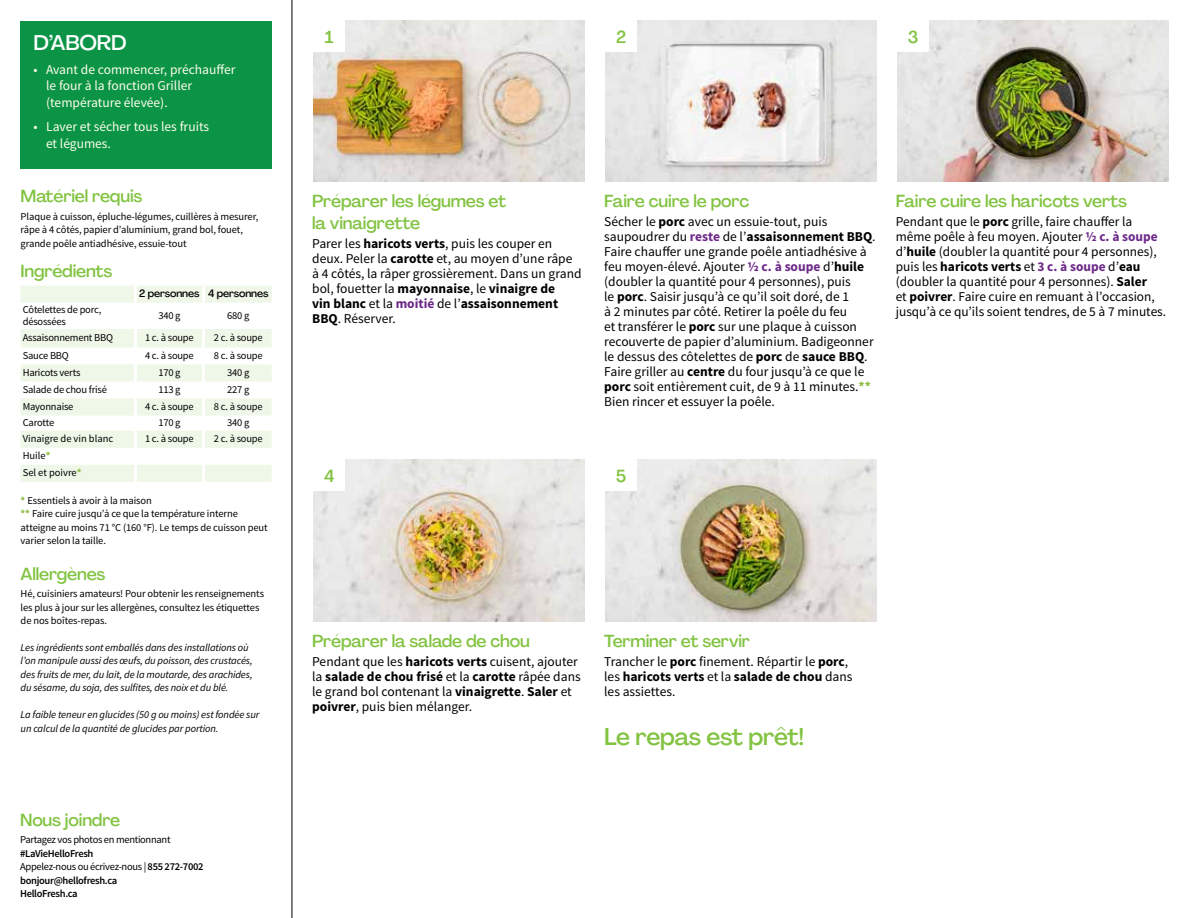
<style>
.page{position:relative;width:1188px;height:918px;background:#fff}
.page>*{position:absolute;margin:0;border:0;box-sizing:border-box;transform-origin:0 0}
.t1{font:500 24px "Agrandir";letter-spacing:-.02em;color:#82c341}
.t2{font:500 21px "Agrandir";letter-spacing:-.01em;color:#fff}
.t3{font:500 17.25px/22px "Agrandir";letter-spacing:-.01em;color:#82c341}
.t4{font:13.5px/15px "Source Sans Pro";color:#000}
.t5{font:13.5px/16.2px "Source Sans Pro";color:#fffdec}
.t6{font:10.5px/13.5px "Source Sans Pro";letter-spacing:-.01em;color:#000}
.t7{font:italic 10.5px/13.5px "Source Sans Pro";letter-spacing:-.01em;color:#000}
.t8{font:600 10.5px/13.5px "Source Sans Pro";letter-spacing:-.03em;color:#000}
.t9{font:10.5px "Source Sans Pro";letter-spacing:-.03em;color:#000}
.t10{font:500 10.5px "Agrandir";letter-spacing:-.01em;color:#000}
.s1{font-weight:700;color:#8cba42}
.s2{font-weight:400}
.s3{font-weight:700}
.s4{font-weight:700;color:#6c2888}
</style>
<div class="page">
<hr style="left:292px;top:0;width:1px;height:918px;background:#000">
<svg style="left:21px;top:286px;width:251px;height:196px;fill:#f2f8ec"></svg>
<hr style="left:134px;top:286px;width:3px;height:17px;background:#fff">
<hr style="left:202px;top:286px;width:3px;height:17px;background:#fff">
<hr style="left:134px;top:303px;width:3px;height:26px;background:#fff">
<hr style="left:202px;top:303px;width:3px;height:26px;background:#fff">
<hr style="left:134px;top:329px;width:3px;height:18px;background:#fff">
<hr style="left:202px;top:329px;width:3px;height:18px;background:#fff">
<hr style="left:134px;top:347px;width:3px;height:17px;background:#fff">
<hr style="left:202px;top:347px;width:3px;height:17px;background:#fff">
<hr style="left:134px;top:364px;width:3px;height:17px;background:#fff">
<hr style="left:202px;top:364px;width:3px;height:17px;background:#fff">
<hr style="left:134px;top:381px;width:3px;height:17px;background:#fff">
<hr style="left:202px;top:381px;width:3px;height:17px;background:#fff">
<hr style="left:134px;top:398px;width:3px;height:17px;background:#fff">
<hr style="left:202px;top:398px;width:3px;height:17px;background:#fff">
<hr style="left:134px;top:416px;width:3px;height:15px;background:#fff">
<hr style="left:202px;top:416px;width:3px;height:15px;background:#fff">
<hr style="left:134px;top:431px;width:3px;height:17px;background:#fff">
<hr style="left:202px;top:431px;width:3px;height:17px;background:#fff">
<hr style="left:134px;top:448px;width:3px;height:17px;background:#fff">
<hr style="left:202px;top:448px;width:3px;height:17px;background:#fff">
<hr style="left:134px;top:465px;width:3px;height:17px;background:#fff">
<hr style="left:202px;top:465px;width:3px;height:17px;background:#fff">
<div style="left:21px;top:21px;width:251px;height:148px;background:#0b9446"></div>
<img style="left:313px;top:459px;width:272px;height:162px">
<div style="left:313px;top:459px;width:32px;height:32px;background:#fff"></div>
<img style="left:605px;top:459px;width:272px;height:162px">
<div style="left:605px;top:459px;width:32px;height:32px;background:#fff"></div>
<img style="left:313px;top:20px;width:272px;height:161px">
<div style="left:313px;top:20px;width:32px;height:32px;background:#fff"></div>
<img style="left:605px;top:20px;width:272px;height:161px">
<div style="left:605px;top:20px;width:32px;height:32px;background:#fff"></div>
<img style="left:897px;top:20px;width:272px;height:161px">
<div style="left:897px;top:20px;width:32px;height:32px;background:#fff"></div>
<h2 class="t2" style="left:33px;top:29px;width:95px">D’ABORD</h2>
<p class="t5" style="left:46px;top:62px;width:191px;text-indent:-13px">• Avant de commencer, préchauffer le four à la fonction Griller (température élevée).</p>
<p class="t5" style="left:46px;top:119px;width:165px;text-indent:-13px">• Laver et sécher tous les fruits et légumes.</p>
<p class="t3" style="left:21px;top:185px;width:123px">Matériel requis</p>
<p class="t6" style="left:21px;top:210px;width:239px">Plaque à cuisson, épluche-légumes, cuillères à mesurer, râpe à 4 côtés, papier d’aluminium, grand bol, fouet, grande poêle antiadhésive, essuie-tout</p>
<p class="t3" style="left:21px;top:260px;width:93px">Ingrédients</p>
<p class="t10" style="left:139px;top:287px;width:131px">2 personnes 4 personnes</p>
<p class="t6" style="left:23px;top:304px;width:80px;line-height:12px">Côtelettes de porc, désossées</p>
<p class="t6" style="left:158px;top:309px;width:24px">340 g</p>
<p class="t6" style="left:227px;top:309px;width:24px">680 g</p>
<p class="t6" style="left:23px;top:331px;width:92px">Assaisonnement BBQ</p>
<p class="t6" style="left:145px;top:331px;width:50px">1 c. à soupe</p>
<p class="t6" style="left:214px;top:331px;width:50px">2 c. à soupe</p>
<p class="t6" style="left:23px;top:349px;width:48px">Sauce BBQ</p>
<p class="t6" style="left:145px;top:349px;width:50px">4 c. à soupe</p>
<p class="t6" style="left:214px;top:349px;width:50px">8 c. à soupe</p>
<p class="t6" style="left:23px;top:366px;width:59px">Haricots verts</p>
<p class="t6" style="left:158px;top:366px;width:24px">170 g</p>
<p class="t6" style="left:227px;top:366px;width:24px">340 g</p>
<p class="t6" style="left:23px;top:383px;width:86px">Salade de chou frisé</p>
<p class="t6" style="left:158px;top:383px;width:24px">113 g</p>
<p class="t6" style="left:227px;top:383px;width:24px">227 g</p>
<p class="t6" style="left:23px;top:400px;width:52px">Mayonnaise</p>
<p class="t6" style="left:145px;top:400px;width:50px">4 c. à soupe</p>
<p class="t6" style="left:214px;top:400px;width:50px">8 c. à soupe</p>
<p class="t6" style="left:23px;top:416px;width:33px">Carotte</p>
<p class="t6" style="left:158px;top:416px;width:24px">170 g</p>
<p class="t6" style="left:227px;top:416px;width:24px">340 g</p>
<p class="t6" style="left:23px;top:432px;width:92px">Vinaigre de vin blanc</p>
<p class="t6" style="left:145px;top:432px;width:50px">1 c. à soupe</p>
<p class="t6" style="left:214px;top:432px;width:50px">2 c. à soupe</p>
<p class="t6" style="left:23px;top:448px;width:60px;line-height:17px">Huile<span class="s1">*<br></span>Sel et poivre<span class="s1">*</span></p>
<p class="t6" style="left:21px;top:494px;width:249px"><span class="s1">*</span> Essentiels à avoir à la maison<br><span class="s1">**</span> Faire cuire jusqu’à ce que la température interne atteigne au moins 71 °C (160 °F). Le temps de cuisson peut varier selon la taille.</p>
<p class="t3" style="left:21px;top:562px;width:86px">Allergènes</p>
<p class="t6" style="left:21px;top:587px;width:245px">Hé, cuisiniers amateurs! Pour obtenir les renseignements les plus à jour sur les allergènes, consultez les étiquettes de nos boîtes-repas.</p>
<p class="t7" style="left:21px;top:641px;width:234px">Les ingrédients sont emballés dans des installations où l’on manipule aussi des œufs, du poisson, des crustacés, des fruits de mer, du lait, de la moutarde, des arachides, du sésame, du soja, des sulfites, des noix et du blé.</p>
<p class="t7" style="left:21px;top:708px;width:240px">La faible teneur en glucides (50 g ou moins) est fondée sur un calcul de la quantité de glucides par portion.</p>
<p class="t3" style="left:20px;top:809px;width:102px">Nous joindre</p>
<p class="t9" style="left:20px;top:833px;width:152px">Partagez vos photos en mentionnant</p>
<p class="t8" style="left:20px;top:847px;width:185px">#LaVieHelloFresh<br><span class="s2">Appelez-nous ou écrivez-nous |</span> 855 272-7002 bonjour@hellofresh.ca<br>HelloFresh.ca</p>
<p class="t3" style="left:325px;top:26px;width:10px">1</p>
<p class="t3" style="left:616px;top:25px;width:12px">2</p>
<p class="t3" style="left:908px;top:25px;width:12px">3</p>
<p class="t3" style="left:312px;top:190px;width:196px">Préparer les légumes et la vinaigrette</p>
<p class="t4" style="left:312px;top:236px;width:271px">Parer les <span class="s3">haricots verts</span>, puis les couper en deux. Peler la <span class="s3">carotte</span> et, au moyen d’une râpe à 4 côtés, la râper grossièrement. Dans un grand bol, fouetter la <span class="s3">mayonnaise</span>, le <span class="s3">vinaigre de<br>vin blanc</span> et la <span class="s4">moitié</span> de l’<span class="s3">assaisonnement BBQ</span>. Réserver.</p>
<p class="t3" style="left:604px;top:190px;width:147px">Faire cuire le porc</p>
<p class="t4" style="left:604px;top:214px;width:273px">Sécher le <span class="s3">porc</span> avec un essuie-tout, puis saupoudrer du <span class="s4">reste</span> de l’<span class="s3">assaisonnement BBQ</span>.<br>Faire chauffer une grande poêle antiadhésive à feu moyen-élevé. Ajouter <span class="s4">½ c. à soupe</span> d’<span class="s3">huile </span>(doubler la quantité pour 4 personnes), puis<br>le <span class="s3">porc</span>. Saisir jusqu’à ce qu’il soit doré, de 1<br>à 2 minutes par côté. Retirer la poêle du feu<br>et transférer le <span class="s3">porc</span> sur une plaque à cuisson recouverte de papier d’aluminium. Badigeonner le dessus des côtelettes de <span class="s3">porc</span> de <span class="s3">sauce BBQ</span>.<br>Faire griller au <span class="s3">centre</span> du four jusqu’à ce que le <span class="s3">porc</span> soit entièrement cuit, de 9 à 11 minutes.<span class="s1">** </span>Bien rincer et essuyer la poêle.</p>
<p class="t3" style="left:896px;top:190px;width:233px">Faire cuire les haricots verts</p>
<p class="t4" style="left:896px;top:214px;width:272px">Pendant que le <span class="s3">porc</span> grille, faire chauffer la même poêle à feu moyen. Ajouter <span class="s4">½ c. à soupe </span>d’<span class="s3">huile</span> (doubler la quantité pour 4 personnes), puis les <span class="s3">haricots verts</span> et <span class="s4">3 c. à soupe</span> d’<span class="s3">eau </span>(doubler la quantité pour 4 personnes). <span class="s3">Saler<br></span>et <span class="s3">poivrer</span>. Faire cuire en remuant à l’occasion, jusqu’à ce qu’ils soient tendres, de 5 à 7 minutes.</p>
<p class="t3" style="left:324px;top:465px;width:12px">4</p>
<p class="t3" style="left:616px;top:465px;width:12px">5</p>
<p class="t3" style="left:312px;top:630px;width:219px">Préparer la salade de chou</p>
<p class="t4" style="left:312px;top:655px;width:270px">Pendant que les <span class="s3">haricots verts</span> cuisent, ajouter la <span class="s3">salade de chou frisé</span> et la <span class="s3">carotte</span> râpée dans le grand bol contenant la <span class="s3">vinaigrette</span>. <span class="s3">Saler</span> et <span class="s3">poivrer</span>, puis bien mélanger.</p>
<p class="t3" style="left:604px;top:630px;width:147px">Terminer et servir</p>
<p class="t4" style="left:604px;top:655px;width:250px">Trancher le <span class="s3">porc</span> finement. Répartir le <span class="s3">porc</span>, les <span class="s3">haricots verts</span> et la <span class="s3">salade de chou</span> dans les assiettes.</p>
<h1 class="t1" style="left:604px;top:722px;width:202px">Le repas est prêt!</h1>
</div>
